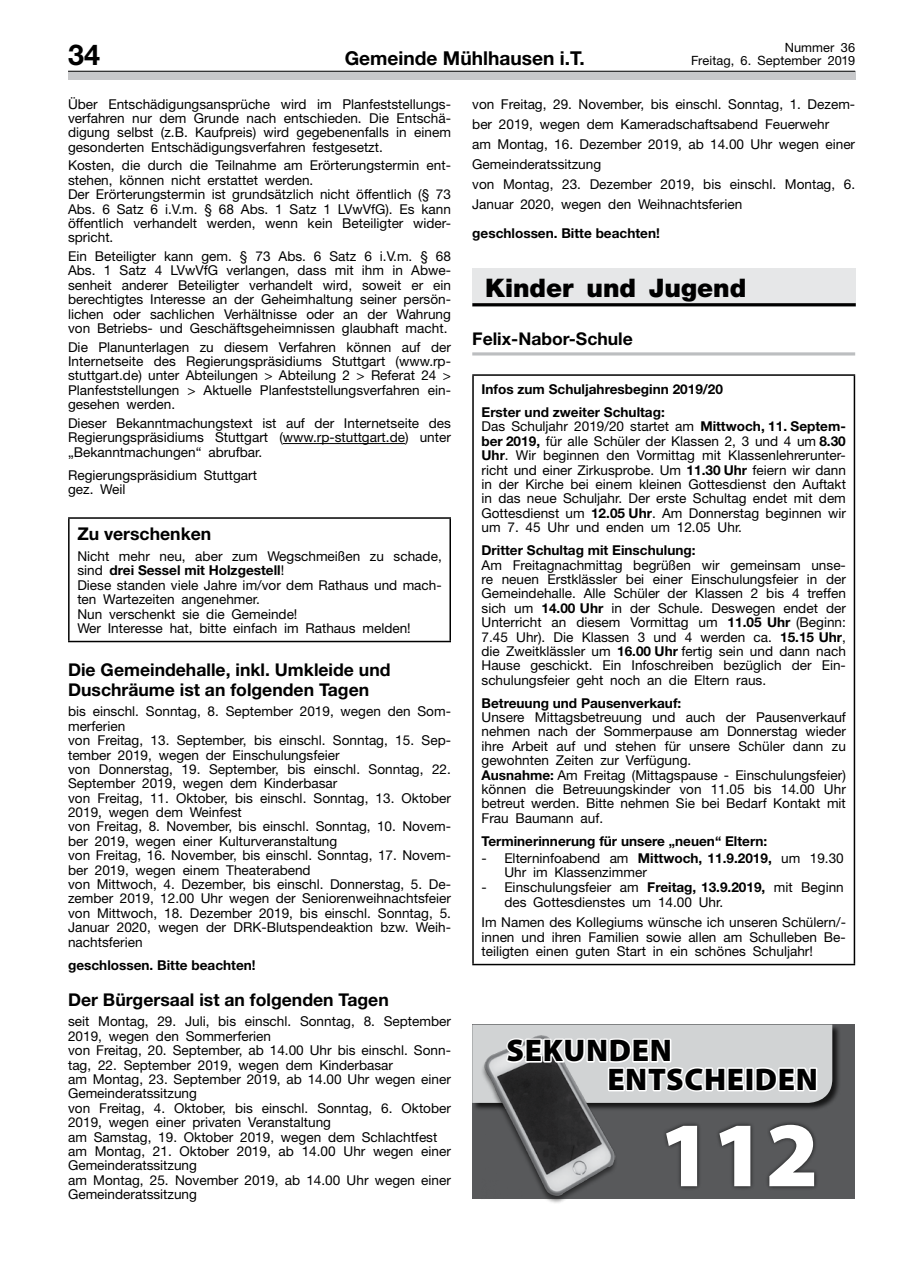
<style>
.page{position:relative;width:902px;height:1280px;background:#fff}
.page>*{position:absolute;margin:0;border:0;box-sizing:border-box;transform-origin:0 0}
.t1{font:900 93px "Myriad Pro";color:#fff}
.t2{font:900 31.35px/28.8px "Myriad Pro";letter-spacing:.02em;color:#000}
.t3{font:700 28.8px "Helvetica Neue";color:#000}
.t4{font:900 25.65px "Helvetica Neue";color:#000}
.t5{font:700 19.2px "Helvetica Neue";color:#000}
.t6{font:700 17.55px/19.2px "Helvetica Neue";color:#000}
.t7{font:13.65px/14.4px "Helvetica Neue";color:#000}
.t8{font:700 13.65px/23px "Helvetica Neue";color:#000}
.t9{font:12.75px/13.2px "Helvetica Neue";letter-spacing:.005em;color:#000;text-align:right}
.s1{font-weight:700}
</style>
<div class="page">
<div style="left:68px;top:71px;width:787px;height:8px;background:#c7c8ca"></div>
<hr style="left:68px;top:71px;width:787px;height:1px;background:#000">
<hr style="left:283px;top:443px;width:122px;height:1px;background:#000">
<hr style="left:68px;top:517px;width:383px;height:2px;background:#000">
<hr style="left:68px;top:519px;width:2px;height:122px;background:#000">
<hr style="left:449px;top:519px;width:2px;height:122px;background:#000">
<hr style="left:68px;top:641px;width:383px;height:1px;background:#000">
<hr style="left:472px;top:352px;width:383px;height:3px;background:#bcbec0">
<div style="left:472px;top:268px;width:383px;height:38px;background:#e6e7e8"></div>
<hr style="left:472px;top:303px;width:383px;height:3px;background:#000">
<hr style="left:472px;top:374px;width:383px;height:2px;background:#000">
<hr style="left:472px;top:376px;width:1px;height:588px;background:#000">
<hr style="left:853px;top:376px;width:2px;height:588px;background:#000">
<hr style="left:472px;top:964px;width:383px;height:1px;background:#000">
<div style="left:472px;top:1025px;width:383px;height:174px;background:#58595b"></div>
<div style="left:472px;top:1024px;width:369px;height:88px;background:#000;opacity:.75"></div>
<div style="left:479px;top:1036px;width:139px;height:170px;background:#000;opacity:.5"></div>
<img style="left:481px;top:1103px;width:134px;height:96px">
<svg style="left:472px;top:1025px;width:360px;height:78px;background:#c7c9ca"></svg>
<div style="left:662px;top:1120px;width:156px;height:70px;background:#000;opacity:.75"></div>
<h3 class="t3" style="left:68px;top:37px;width:33px">34</h3>
<h3 class="t5" style="left:344px;top:46px;width:242px">Gemeinde Mühlhausen i.T.</h3>
<p class="t9" style="left:691px;top:40px;width:165px">Nummer 36<br>Freitag, 6. September 2019</p>
<p class="t7" style="left:68px;top:96px;width:384px;text-align:justify">Über Entschädigungsansprüche wird im Planfeststellungs&shy;verfahren nur dem Grunde nach entschieden. Die Entschä&shy;digung selbst (z.B. Kaufpreis) wird gegebenenfalls in einem gesonderten Entschädigungsverfahren festgesetzt.</p>
<p class="t7" style="left:68px;top:158px;width:384px">Kosten, die durch die Teilnahme am Erörterungstermin ent&shy;stehen, können nicht erstattet werden.<br>Der Erörterungstermin ist grundsätzlich nicht öffentlich (§ 73<br>Abs. 6 Satz 6 i.V.m. § 68 Abs. 1 Satz 1 LVwVfG). Es kann öffentlich verhandelt werden, wenn kein Beteiligter wider&shy;spricht.</p>
<p class="t7" style="left:68px;top:249px;width:384px;text-align:justify">Ein Beteiligter kann gem. § 73 Abs. 6 Satz 6 i.V.m. § 68<br>Abs. 1 Satz 4 LVwVfG verlangen, dass mit ihm in Abwe&shy;senheit anderer Beteiligter verhandelt wird, soweit er ein berechtigtes Interesse an der Geheimhaltung seiner persön&shy;lichen oder sachlichen Verhältnisse oder an der Wahrung von Betriebs- und Geschäftsgeheimnissen glaubhaft macht.</p>
<p class="t7" style="left:68px;top:339px;width:384px;text-align:justify">Die Planunterlagen zu diesem Verfahren können auf der Internetseite des Regierungspräsidiums Stuttgart (www.rp&shy;stuttgart.de) unter Abteilungen &gt; Abteilung 2 &gt; Referat 24 &gt; Planfeststellungen &gt; Aktuelle Planfeststellungsverfahren ein&shy;gesehen werden.</p>
<p class="t7" style="left:68px;top:416px;width:384px;text-align:justify">Dieser Bekanntmachungstext ist auf der Internetseite des Regierungspräsidiums Stuttgart (www.rp-stuttgart.de) unter „Bekanntmachungen“ abrufbar.</p>
<p class="t7" style="left:68px;top:467px;width:190px">Regierungspräsidium Stuttgart gez. Weil</p>
<p class="t6" style="left:77px;top:524px;width:135px">Zu verschenken</p>
<p class="t7" style="left:77px;top:549px;width:366px">Nicht mehr neu, aber zum Wegschmeißen zu schade, sind <span class="s1">drei Sessel mit Holzgestell</span>!<br>Diese standen viele Jahre im/vor dem Rathaus und mach&shy;ten Wartezeiten angenehmer.<br>Nun verschenkt sie die Gemeinde!<br>Wer Interesse hat, bitte einfach im Rathaus melden!</p>
<p class="t6" style="left:68px;top:660px;width:324px">Die Gemeindehalle, inkl. Umkleide und<br>Duschräume ist an folgenden Tagen</p>
<p class="t7" style="left:68px;top:704px;width:384px">bis einschl. Sonntag, 8. September 2019, wegen den Som&shy;merferien<br>von Freitag, 13. September, bis einschl. Sonntag, 15. Sep&shy;tember 2019, wegen der Einschulungsfeier<br>von Donnerstag, 19. September, bis einschl. Sonntag, 22.<br>September 2019, wegen dem Kinderbasar<br>von Freitag, 11. Oktober, bis einschl. Sonntag, 13. Oktober 2019, wegen dem Weinfest<br>von Freitag, 8. November, bis einschl. Sonntag, 10. Novem&shy;ber 2019, wegen einer Kulturveranstaltung<br>von Freitag, 16. November, bis einschl. Sonntag, 17. Novem&shy;ber 2019, wegen einem Theaterabend<br>von Mittwoch, 4. Dezember, bis einschl. Donnerstag, 5. De&shy;zember 2019, 12.00 Uhr wegen der Seniorenweihnachtsfeier von Mittwoch, 18. Dezember 2019, bis einschl. Sonntag, 5.<br>Januar 2020, wegen der DRK-Blutspendeaktion bzw. Weih&shy;nachtsferien</p>
<p class="t8" style="left:68px;top:953px;width:189px">geschlossen. Bitte beachten!</p>
<p class="t6" style="left:68px;top:989px;width:322px">Der Bürgersaal ist an folgenden Tagen</p>
<p class="t7" style="left:68px;top:1014px;width:384px">seit Montag, 29. Juli, bis einschl. Sonntag, 8. September 2019, wegen den Sommerferien<br>von Freitag, 20. September, ab 14.00 Uhr bis einschl. Sonn&shy;tag, 22. September 2019, wegen dem Kinderbasar<br>am Montag, 23. September 2019, ab 14.00 Uhr wegen einer Gemeinderatssitzung<br>von Freitag, 4. Oktober, bis einschl. Sonntag, 6. Oktober 2019, wegen einer privaten Veranstaltung<br>am Samstag, 19. Oktober 2019, wegen dem Schlachtfest am Montag, 21. Oktober 2019, ab 14.00 Uhr wegen einer Gemeinderatssitzung<br>am Montag, 25. November 2019, ab 14.00 Uhr wegen einer Gemeinderatssitzung</p>
<p class="t7" style="left:472px;top:93px;width:384px;line-height:20.1px">von Freitag, 29. November, bis einschl. Sonntag, 1. Dezem&shy;ber 2019, wegen dem Kameradschaftsabend Feuerwehr<br>am Montag, 16. Dezember 2019, ab 14.00 Uhr wegen einer Gemeinderatssitzung<br>von Montag, 23. Dezember 2019, bis einschl. Montag, 6.<br>Januar 2020, wegen den Weihnachtsferien</p>
<p class="t8" style="left:472px;top:221px;width:189px">geschlossen. Bitte beachten!</p>
<h3 class="t4" style="left:485px;top:272px;width:263px">Kinder und Jugend</h3>
<p class="t6" style="left:472px;top:329px;width:162px">Felix-Nabor-Schule</p>
<p class="t8" style="left:481px;top:378px;width:243px">Infos zum Schuljahresbeginn 2019/20<br>Erster und zweiter Schultag:</p>
<p class="t7" style="left:481px;top:419px;width:366px;text-align:justify">Das Schuljahr 2019/20 startet am <span class="s1">Mittwoch, 11. Septem&shy;ber 2019,</span> für alle Schüler der Klassen 2, 3 und 4 um <span class="s1">8.30<br>Uhr</span>. Wir beginnen den Vormittag mit Klassenlehrerunter&shy;richt und einer Zirkusprobe. Um <span class="s1">11.30 Uhr</span> feiern wir dann in der Kirche bei einem kleinen Gottesdienst den Auftakt in das neue Schuljahr. Der erste Schultag endet mit dem Gottesdienst um <span class="s1">12.05 Uhr</span>. Am Donnerstag beginnen wir um 7. 45 Uhr und enden um 12.05 Uhr.</p>
<p class="t8" style="left:481px;top:538px;width:215px">Dritter Schultag mit Einschulung:</p>
<p class="t7" style="left:481px;top:557px;width:366px;text-align:justify">Am Freitagnachmittag begrüßen wir gemeinsam unse&shy;re neuen Erstklässler bei einer Einschulungsfeier in der Gemeindehalle. Alle Schüler der Klassen 2 bis 4 treffen sich um <span class="s1">14.00 Uhr</span> in der Schule. Deswegen endet der Unterricht an diesem Vormittag um <span class="s1">11.05 Uhr</span> (Beginn:<br>7.45 Uhr). Die Klassen 3 und 4 werden ca. <span class="s1">15.15 Uhr</span>, die Zweitklässler um <span class="s1">16.00 Uhr</span> fertig sein und dann nach Hause geschickt. Ein Infoschreiben bezüglich der Ein&shy;schulungsfeier geht noch an die Eltern raus.</p>
<p class="t8" style="left:481px;top:691px;width:201px">Betreuung und Pausenverkauf:</p>
<p class="t7" style="left:481px;top:710px;width:366px">Unsere Mittagsbetreuung und auch der Pausenverkauf nehmen nach der Sommerpause am Donnerstag wieder ihre Arbeit auf und stehen für unsere Schüler dann zu gewohnten Zeiten zur Verfügung.<br><span class="s1">Ausnahme:</span> Am Freitag (Mittagspause - Einschulungsfeier) können die Betreuungskinder von 11.05 bis 14.00 Uhr betreut werden. Bitte nehmen Sie bei Bedarf Kontakt mit Frau Baumann auf.</p>
<p class="t8" style="left:481px;top:829px;width:287px">Terminerinnerung für unsere „neuen“ Eltern:</p>
<p class="t7" style="left:504px;top:850px;width:341px;text-indent:-23px">- Elterninfoabend am <span class="s1">Mittwoch, 11.9.2019,</span> um 19.30<br>Uhr im Klassenzimmer</p>
<p class="t7" style="left:504px;top:880px;width:341px;text-indent:-23px">- Einschulungsfeier am <span class="s1">Freitag, 13.9.2019,</span> mit Beginn des Gottesdienstes um 14.00 Uhr.</p>
<p class="t7" style="left:481px;top:915px;width:366px;text-align:justify">Im Namen des Kollegiums wünsche ich unseren Schülern/- innen und ihren Familien sowie allen am Schulleben Be&shy;teiligten einen guten Start in ein schönes Schuljahr!</p>
<h2 class="t2" style="left:607px;top:1036px;width:212px;text-indent:-101px">SEKUNDEN<br>ENTSCHEIDEN</h2>
<h1 class="t1" style="left:659px;top:1102px;width:161px">112</h1>
</div>
